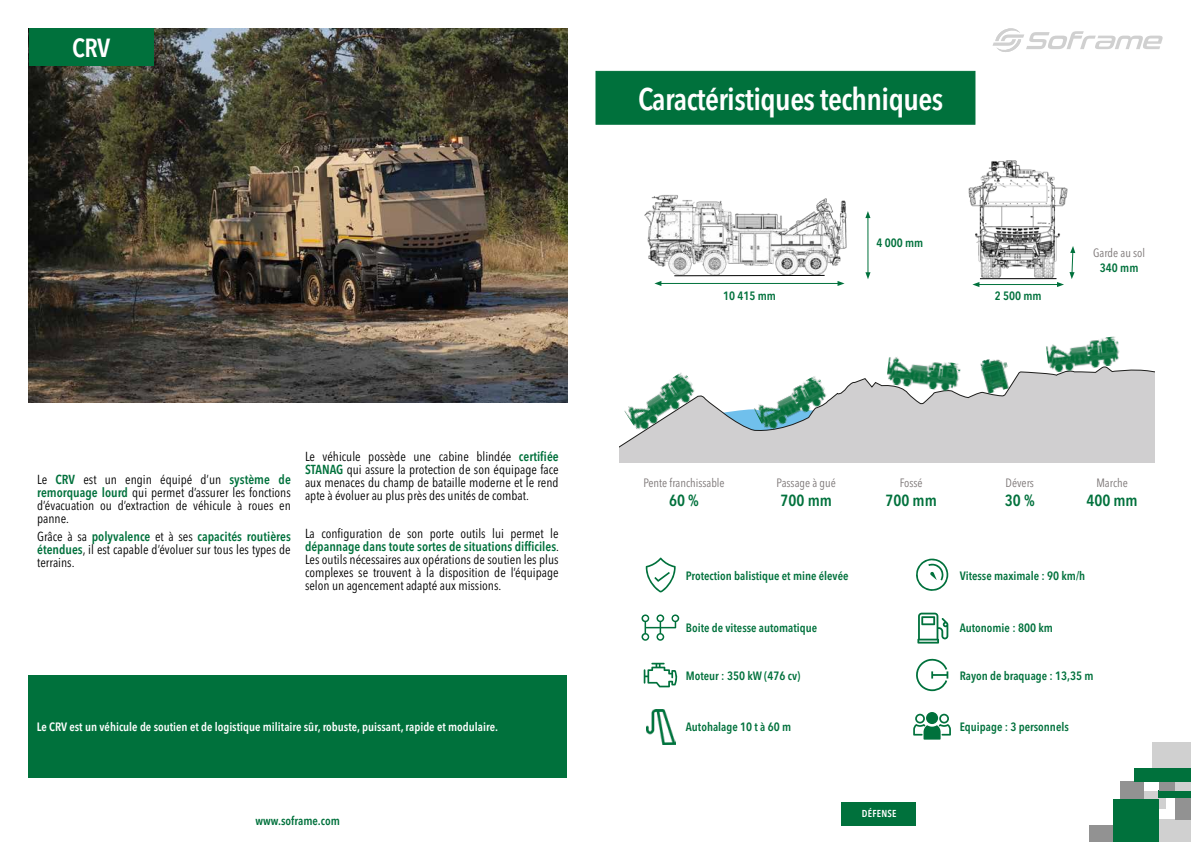
<style>
.page{position:relative;width:1191px;height:842px;background:#fff}
.page>*{position:absolute;margin:0;border:0;box-sizing:border-box;transform-origin:0 0}
.t1{font:600 condensed 31px "Avenir Next LT Pro";letter-spacing:-.02em;color:#fff}
.t2{font:600 condensed 26px "Avenir Next LT Pro";color:#fff}
.t3{font:600 condensed 16px "Avenir Next LT Pro";color:#00713c}
.t4{font:condensed 13px/13px "Avenir Next LT Pro";color:#000;text-align:justify}
.t5{font:600 condensed 12px "Avenir Next LT Pro";color:#00713c}
.t6{font:600 condensed 12px "Avenir Next LT Pro";color:#fff}
.t7{font:condensed 12px "Avenir Next LT Pro";color:#7c7676}
.t8{font:600 condensed 10px "Avenir Next LT Pro";letter-spacing:.025em;color:#fff}
.s1{font-weight:600;color:#00713c}
</style>
<div class="page">
<svg style="left:619px;top:369px;width:535px;height:93px;background:#d3d3d4"></svg>
<img style="left:644px;top:195px;width:203px;height:91px">
<hr style="left:660px;top:283px;width:179px;height:1px;background:#00713c">
<svg style="left:654px;top:281px;width:7px;height:5px"></svg>
<svg style="left:837px;top:281px;width:7px;height:5px"></svg>
<hr style="left:867px;top:217px;width:1px;height:57px;background:#00713c">
<svg style="left:865px;top:211px;width:5px;height:7px"></svg>
<svg style="left:865px;top:272px;width:5px;height:7px"></svg>
<hr style="left:978px;top:284px;width:80px;height:1px;background:#00713c">
<svg style="left:972px;top:282px;width:7px;height:5px"></svg>
<img style="left:968px;top:160px;width:100px;height:120px">
<svg style="left:1057px;top:246px;width:18px;height:41px"></svg>
<img style="left:753px;top:374px;width:77px;height:58px">
<img style="left:623px;top:370px;width:76px;height:63px">
<img style="left:979px;top:359px;width:34px;height:35px">
<img style="left:886px;top:357px;width:75px;height:35px">
<img style="left:1045px;top:336px;width:75px;height:37px">
<svg style="left:926px;top:712px;width:12px;height:12px"></svg>
<svg style="left:913px;top:714px;width:38px;height:26px"></svg>
<svg style="left:916px;top:559px;width:32px;height:32px"></svg>
<svg style="left:916px;top:658px;width:32px;height:33px"></svg>
<svg style="left:641px;top:614px;width:38px;height:27px"></svg>
<svg style="left:917px;top:613px;width:31px;height:30px"></svg>
<svg style="left:643px;top:663px;width:35px;height:24px"></svg>
<svg style="left:645px;top:558px;width:31px;height:34px"></svg>
<img style="left:646px;top:710px;width:29px;height:34px">
<svg style="left:1143px;top:782px;width:15px;height:10px"></svg>
<div style="left:1153px;top:742px;width:38px;height:29px;background:#d0d0d0"></div>
<div style="left:1158px;top:819px;width:33px;height:23px;background:#d0d0d0"></div>
<div style="left:1120px;top:782px;width:23px;height:17px;background:#929292"></div>
<div style="left:1175px;top:796px;width:16px;height:23px;background:#929292"></div>
<div style="left:1134px;top:768px;width:57px;height:14px;background:#00713c"></div>
<div style="left:1143px;top:792px;width:22px;height:17px;background:#d0d0d0"></div>
<div style="left:1158px;top:790px;width:33px;height:7px;background:#00713c"></div>
<div style="left:1174px;top:782px;width:17px;height:8px;background:#d0d0d0"></div>
<div style="left:1158px;top:782px;width:16px;height:8px;background:#929292"></div>
<div style="left:1088px;top:825px;width:25px;height:17px;background:#929292"></div>
<div style="left:1113px;top:799px;width:45px;height:43px;background:#00713c"></div>
<div style="left:841px;top:802px;width:74px;height:23px;background:#00713c"></div>
<div style="left:28px;top:675px;width:539px;height:103px;background:#00713c"></div>
<div style="left:595px;top:71px;width:380px;height:54px;background:#00713c;border:1px solid #00713c"></div>
<svg style="left:992px;top:28px;width:170px;height:24px"></svg>
<img style="left:28px;top:28px;width:539px;height:375px">
<div style="left:29px;top:28px;width:125px;height:38px;background:#00713c"></div>
<svg style="left:674px;top:275px;width:151px;height:1px"></svg>
<hr style="left:980px;top:278px;width:76px;height:1px;background:#000">
<h2 class="t2" style="left:72px;top:33px;width:40px">CRV</h2>
<p class="t4" style="left:37px;top:473px;width:255px">Le <span class="s1">CRV</span> est un engin équipé d’un <span class="s1">système de remorquage lourd</span> qui permet d’assurer les fonctions d’évacuation ou d’extraction de véhicule à roues en panne.</p>
<p class="t4" style="left:37px;top:530px;width:255px">Grâce à sa <span class="s1">polyvalence</span> et à ses <span class="s1">capacités routières étendues</span>, il est capable d’évoluer sur tous les types de terrains.</p>
<p class="t4" style="left:305px;top:450px;width:255px">Le véhicule possède une cabine blindée <span class="s1">certifiée STANAG</span> qui assure la protection de son équipage face aux menaces du champ de bataille moderne et le rend apte à évoluer au plus près des unités de combat.</p>
<p class="t4" style="left:305px;top:527px;width:255px">La configuration de son porte outils lui permet le <span class="s1">dépannage dans toute sortes de situations difficiles</span>.<br>Les outils nécessaires aux opérations de soutien les plus complexes se trouvent à la disposition de l’équipage selon un agencement adapté aux missions.</p>
<p class="t6" style="left:37px;top:720px;width:462px">Le CRV est un véhicule de soutien et de logistique militaire sûr, robuste, puissant, rapide et modulaire.</p>
<p class="t5" style="left:255px;top:813px;width:86px">www.soframe.com</p>
<h1 class="t1" style="left:638px;top:80px;width:307px">Caractéristiques techniques</h1>
<p class="t5" style="left:723px;top:289px;width:54px">10 415 mm</p>
<p class="t5" style="left:876px;top:235px;width:48px">4 000 mm</p>
<p class="t5" style="left:994px;top:289px;width:48px">2 500 mm</p>
<p class="t7" style="left:1093px;top:245px;width:54px">Garde au sol</p>
<p class="t5" style="left:1099px;top:260px;width:40px">340 mm</p>
<p class="t7" style="left:643px;top:475px;width:83px">Pente franchissable</p>
<p class="t3" style="left:669px;top:491px;width:31px">60 %</p>
<p class="t7" style="left:776px;top:475px;width:61px">Passage à gué</p>
<p class="t3" style="left:780px;top:491px;width:53px">700 mm</p>
<p class="t7" style="left:899px;top:475px;width:24px">Fossé</p>
<p class="t3" style="left:885px;top:491px;width:53px">700 mm</p>
<p class="t7" style="left:1005px;top:475px;width:30px">Dévers</p>
<p class="t3" style="left:1005px;top:491px;width:31px">30 %</p>
<p class="t7" style="left:1096px;top:476px;width:33px">Marche</p>
<p class="t3" style="left:1086px;top:491px;width:53px">400 mm</p>
<p class="t5" style="left:686px;top:568px;width:164px">Protection balistique et mine élevée</p>
<p class="t5" style="left:959px;top:568px;width:127px">Vitesse maximale : 90 km/h</p>
<p class="t5" style="left:686px;top:621px;width:133px">Boite de vitesse automatique</p>
<p class="t5" style="left:686px;top:668px;width:116px">Moteur : 350 kW (476 cv)</p>
<p class="t5" style="left:959px;top:621px;width:95px">Autonomie : 800 km</p>
<p class="t5" style="left:959px;top:668px;width:135px">Rayon de braquage : 13,35 m</p>
<p class="t5" style="left:686px;top:720px;width:107px">Autohalage 10 t à 60 m</p>
<p class="t5" style="left:959px;top:720px;width:111px">Equipage : 3 personnels</p>
<p class="t8" style="left:862px;top:808px;width:36px">DÉFENSE</p>
</div>
